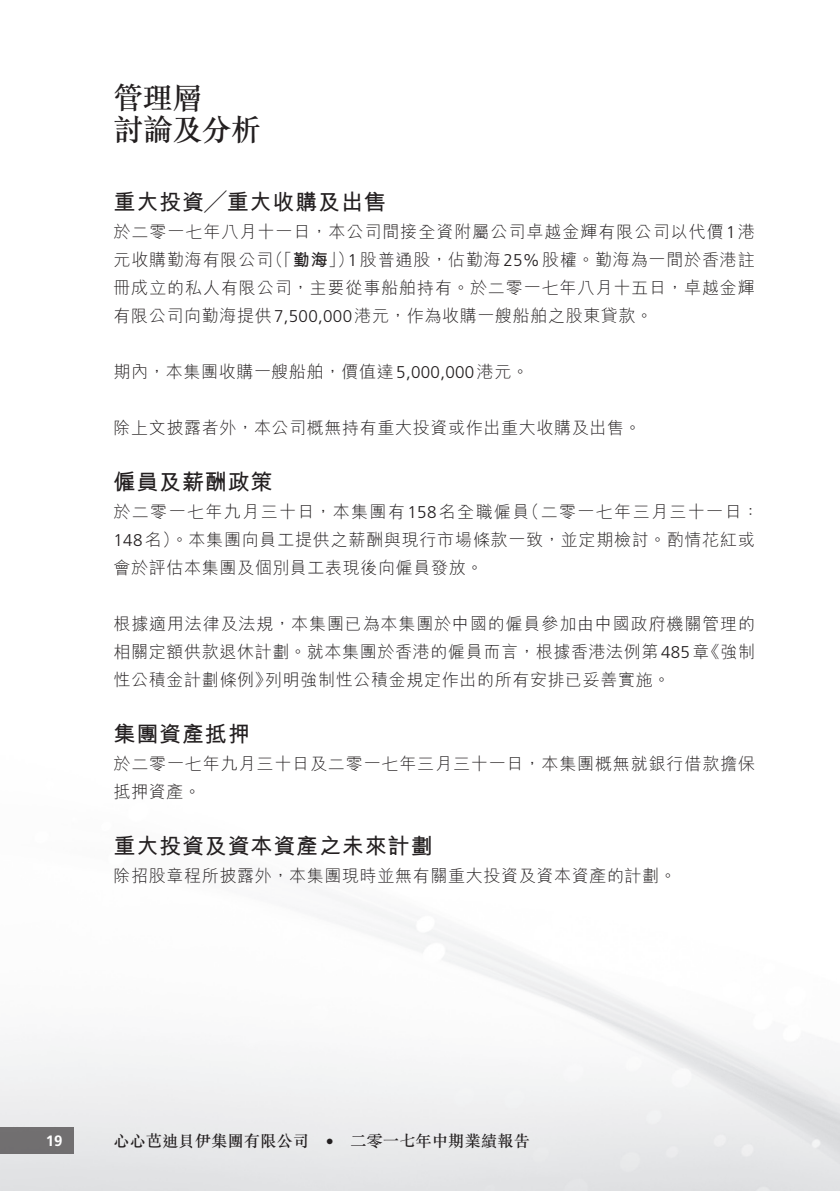
<style>
.page{position:relative;width:840px;height:1191px;background:#fff}
.page>*{position:absolute;margin:0;border:0;box-sizing:border-box;transform-origin:0 0}
.t1{font:500 30px/32px "M Sung HK";letter-spacing:-.02em;color:#231f20}
._01_H1{font:700 22px "M Hei HK";letter-spacing:.035em;color:#231f20}
._00_txt{font:300 17px/28px "M Hei HK";letter-spacing:.045em;color:#231f20}
._00_txt-2{font:300 17px "M Hei HK";letter-spacing:.08em;color:#231f20}
.t2{font:500 16px "M Sung HK";letter-spacing:.02em;color:#231f20}
.t3{font:16px "Sabon LT Std";color:#231f20}
.t4{font:700 15px "Frutiger LT Std";color:#fff}
.s1{font-family:"Frutiger LT Std"}
.s2{font-weight:700}
</style>
<div class="page">
<div style="left:0;top:1127px;width:74px;height:26px;background:#716f70"></div>
<h1 class="t1" style="left:113px;top:80px;width:149px">管理層<br>討論及分析</h1>
<p class="_01_H1" style="left:113px;top:185px;width:274px">重大投資╱重大收購及出售</p>
<p class="_00_txt" style="left:113px;top:217px;width:642px;text-align:right">於二零一七年八月十一日，本公司間接全資附屬公司卓越金輝有限公司以代價<span class="s1">1</span>港<br><span class="s1">1</span>股普通股，佔勤海<span class="s1">25%</span>股權。勤海為一間於香港註</p>
<p class="_00_txt" style="left:113px;top:245px;width:642px">元收購勤海有限公司<br>冊成立的私人有限公司，主要從事船舶持有。於二零一七年八月十五日，卓越金輝有限公司向勤海提供<span class="s1">7,500,000</span>港元，作為收購一艘船舶之股東貸款。</p>
<p class="_00_txt" style="left:113px;top:357px;width:416px">期內，本集團收購一艘船舶，價值達<span class="s1">5,000,000</span>港元。</p>
<p class="_00_txt" style="left:113px;top:413px;width:529px">除上文披露者外，本公司概無持有重大投資或作出重大收購及出售。</p>
<p class="_01_H1" style="left:113px;top:465px;width:160px">僱員及薪酬政策</p>
<p class="_00_txt-2" style="left:522px;top:503px;width:238px">（二零一七年三月三十一日：</p>
<p class="_00_txt" style="left:266px;top:245px;width:89px">（「<span class="s2">勤海</span>」）</p>
<p class="_00_txt" style="left:113px;top:497px;width:642px">於二零一七年九月三十日，本集團有<span class="s1">158</span>名全職僱員<br><span class="s1">148</span>名）。本集團向員工提供之薪酬與現行市場條款一致，並定期檢討。酌情花紅或會於評估本集團及個別員工表現後向僱員發放。</p>
<p class="_00_txt" style="left:113px;top:609px;width:642px;text-align:right">根據適用法律及法規，本集團已為本集團於中國的僱員參加由中國政府機關管理的《強制</p>
<p class="_00_txt" style="left:265px;top:637px;width:445px;text-indent:-152px">相關定額供款退休計劃。就本集團於香港的僱員而言，根據香港法例第<span class="s1">485</span>章列明強制性公積金規定作出的所有安排已妥善實施。</p>
<p class="_00_txt" style="left:113px;top:665px;width:159px">性公積金計劃條例》</p>
<p class="_01_H1" style="left:113px;top:717px;width:138px">集團資產抵押</p>
<p class="_00_txt" style="left:113px;top:749px;width:642px">於二零一七年九月三十日及二零一七年三月三十一日，本集團概無就銀行借款擔保抵押資產。</p>
<p class="_01_H1" style="left:113px;top:829px;width:320px">重大投資及資本資產之未來計劃</p>
<p class="_00_txt" style="left:113px;top:861px;width:564px">除招股章程所披露外，本集團現時並無有關重大投資及資本資產的計劃。</p>
<p class="t4" style="left:46px;top:1131px;width:18px">19</p>
<p class="t2" style="left:113px;top:1129px;width:197px">心心芭迪貝伊集團有限公司</p>
<p class="t3" style="left:326px;top:1131px;width:9px">•</p>
<p class="t2" style="left:350px;top:1129px;width:181px">二零一七年中期業績報告</p>
</div>
